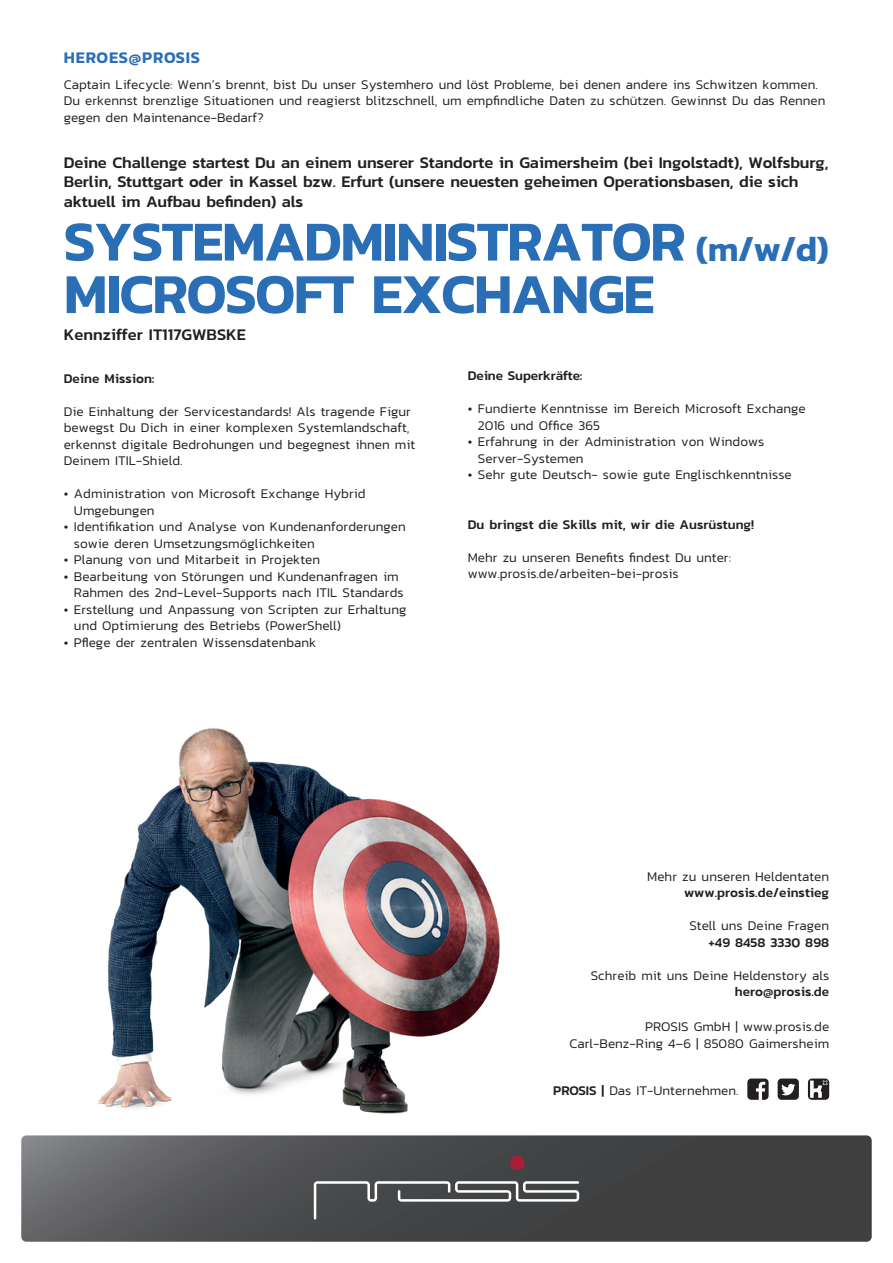
<style>
.page{position:relative;width:893px;height:1263px;background:#fff}
.page>*{position:absolute;margin:0;border:0;box-sizing:border-box;transform-origin:0 0}
.t1{font:600 57px/52.5px "Kanit";letter-spacing:-.025em;color:#2a6eb6}
.t2{font:500 16.5px/19.5px "Kanit";letter-spacing:-.01em;color:#231f20}
.t3{font:600 16.5px "Kanit";letter-spacing:.05em;color:#2a6eb6}
.t4{font:300 13.5px/16.5px "Kanit";color:#231f20}
.t5{font:500 13.5px "Kanit";color:#231f20}
.s1{font-size:36px}
.s2{font-weight:500}
</style>
<div class="page">
<img style="left:98px;top:727px;width:402px;height:387px">
<svg style="left:747px;top:1078px;width:22px;height:22px"></svg>
<svg style="left:778px;top:1078px;width:21px;height:22px"></svg>
<svg style="left:808px;top:1078px;width:21px;height:22px"></svg>
<svg style="left:21px;top:1135px;width:851px;height:107px;background:#4e4e50"></svg>
<svg style="left:314px;top:1181px;width:265px;height:38px;background:#616263"></svg>
<div style="left:510px;top:1156px;width:14px;height:14px;background:#ac1e37;border-radius:50%"></div>
<p class="t3" style="left:64px;top:45px;width:138px">HEROES@PROSIS</p>
<p class="t4" style="left:64px;top:76px;width:763px">Captain Lifecycle: Wenn’s brennt, bist Du unser Systemhero und löst Probleme, bei denen andere ins Schwitzen kommen.<br>Du erkennst brenzlige Situationen und reagierst blitzschnell, um empfindliche Daten zu schützen. Gewinnst Du das Rennen gegen den Maintenance-Bedarf?</p>
<p class="t2" style="left:64px;top:152px;width:766px">Deine Challenge startest Du an einem unserer Standorte in Gaimersheim (bei Ingolstadt), Wolfsburg,<br>Berlin, Stuttgart oder in Kassel bzw. Erfurt (unsere neuesten geheimen Operationsbasen, die sich aktuell im Aufbau befinden) als</p>
<h1 class="t1" style="left:64px;top:213px;width:767px">SYSTEMADMINISTRATOR <span class="s1">(m/w/d)<br></span>MICROSOFT EXCHANGE</h1>
<p class="t2" style="left:64px;top:324px;width:184px">Kennziffer IT117GWBSKE</p>
<p class="t5" style="left:64px;top:368px;width:92px">Deine Mission:</p>
<p class="t4" style="left:64px;top:403px;width:353px">Die Einhaltung der Servicestandards! Als tragende Figur bewegst Du Dich in einer komplexen Systemlandschaft, erkennst digitale Bedrohungen und begegnest ihnen mit Deinem ITIL-Shield.</p>
<p class="t4" style="left:74px;top:485px;width:293px;text-indent:-10px">• Administration von Microsoft Exchange Hybrid<br>Umgebungen</p>
<p class="t4" style="left:74px;top:518px;width:333px;text-indent:-10px">• Identifikation und Analyse von Kundenanforderungen sowie deren Umsetzungsmöglichkeiten</p>
<p class="t4" style="left:64px;top:551px;width:258px">• Planung von und Mitarbeit in Projekten</p>
<p class="t4" style="left:74px;top:568px;width:331px;text-indent:-10px">• Bearbeitung von Störungen und Kundenanfragen im<br>Rahmen des 2nd-Level-Supports nach ITIL Standards</p>
<p class="t4" style="left:74px;top:601px;width:334px;text-indent:-10px">• Erstellung und Anpassung von Scripten zur Erhaltung und Optimierung des Betriebs (PowerShell)</p>
<p class="t4" style="left:64px;top:634px;width:254px">• Pflege der zentralen Wissensdatenbank</p>
<p class="t5" style="left:468px;top:366px;width:116px">Deine Superkräfte:</p>
<p class="t4" style="left:478px;top:400px;width:329px;text-indent:-10px">• Fundierte Kenntnisse im Bereich Microsoft Exchange<br>2016 und Office 365</p>
<p class="t4" style="left:478px;top:433px;width:288px;text-indent:-10px">• Erfahrung in der Administration von Windows<br>Server-Systemen</p>
<p class="t4" style="left:468px;top:466px;width:326px">• Sehr gute Deutsch- sowie gute Englischkenntnisse</p>
<p class="t5" style="left:468px;top:514px;width:288px">Du bringst die Skills mit, wir die Ausrüstung!</p>
<p class="t4" style="left:468px;top:549px;width:265px">Mehr zu unseren Benefits findest Du unter: www.prosis.de/arbeiten-bei-prosis</p>
<p class="t4" style="left:647px;top:868px;width:183px">Mehr zu unseren Heldentaten</p>
<p class="t5" style="left:684px;top:882px;width:147px">www.prosis.de/einstieg</p>
<p class="t4" style="left:689px;top:917px;width:141px">Stell uns Deine Fragen</p>
<p class="t5" style="left:709px;top:932px;width:122px">+49 8458 3330 898</p>
<p class="t4" style="left:591px;top:967px;width:240px">Schreib mit uns Deine Heldenstory als</p>
<p class="t5" style="left:735px;top:981px;width:96px">hero@prosis.de</p>
<p class="t4" style="left:569px;top:1018px;width:261px;text-align:right">PROSIS GmbH | www.prosis.de<br>Carl-Benz-Ring 4–6 | 85080 Gaimersheim</p>
<p class="t4" style="left:553px;top:1082px;width:187px"><span class="s2">PROSIS |</span> Das IT-Unternehmen.</p>
</div>
